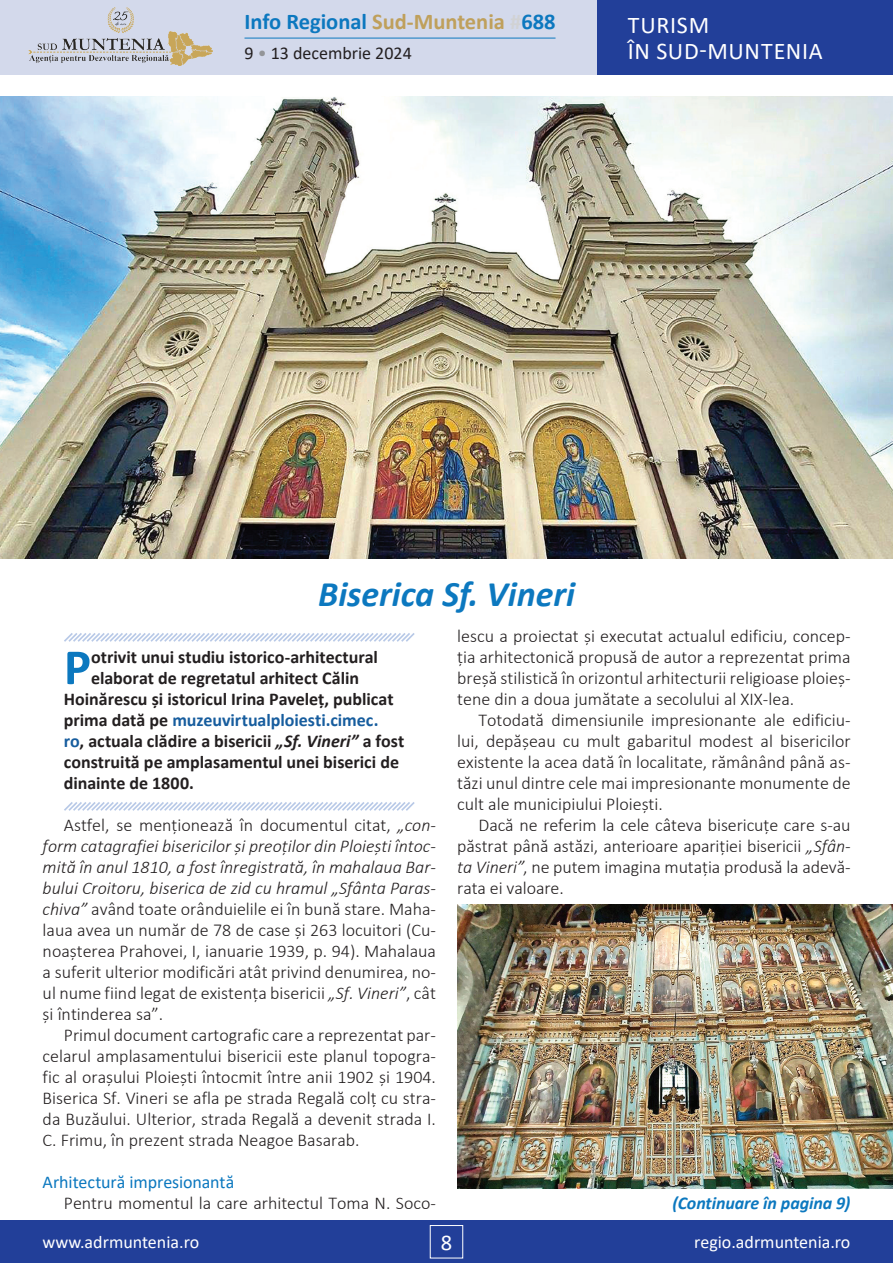
<style>
.page{position:relative;width:893px;height:1263px;background:#fff}
.page>*{position:absolute;margin:0;border:0;box-sizing:border-box;transform-origin:0 0}
.t1{font:700 51.15px "Calibri";color:#0c78bf}
.t2{font:italic 700 36px "Calibri";color:#0c78bf}
.t3{font:24px/25.5px "Calibri";letter-spacing:.03em;color:#fff}
.t4{font:700 22.5px "Calibri";color:#0c78bf}
.t5{font:22.5px "Calibri";color:#fff}
.t6{font:300 18px/21px "Calibri";color:#231f20;text-align:justify}
.t7{font:700 18px "Calibri";color:#231f20}
.t8{font:18px "Calibri";color:#fff}
.t9{font:700 18px "Calibri";color:#175d9e}
.t10{font:18px "Calibri";letter-spacing:-.005em;color:#0c78bf}
.t11{font:italic 700 18px "Calibri";letter-spacing:-.005em;color:#0c78bf}
.t12{font:18px "Calibri";color:#231f20}
.s1{color:#bfa05c}
.s2{color:#d1d2d4}
.s3{color:#939598}
.s4{color:#231f20}
.s5{color:#175d9e}
.s6{font-style:italic}
</style>
<div class="page">
<div style="left:0;top:1220px;width:893px;height:43px;background:#223f99"></div>
<div style="left:430px;top:1225px;width:33px;height:33px;border:1px solid #fff"></div>
<div style="left:0;top:0;width:893px;height:75px;background:#d3d9eb"></div>
<div style="left:597px;top:0;width:296px;height:75px;background:#223f99"></div>
<hr style="left:244px;top:38px;width:311px;height:1px;background:#0c78bf">
<img style="left:28px;top:7px;width:185px;height:59px">
<svg style="left:64px;top:633px;width:351px;height:9px"></svg>
<svg style="left:64px;top:802px;width:351px;height:9px"></svg>
<img style="left:457px;top:905px;width:436px;height:283px">
<img style="left:0;top:96px;width:893px;height:462px">
<p class="t4" style="left:244px;top:6px;width:313px">Info Regional <span class="s1">Sud-Muntenia</span> <span class="s2">#</span>688</p>
<p class="t12" style="left:244px;top:41px;width:169px">9 <span class="s3">•</span> 13 decembrie 2024</p>
<h3 class="t3" style="left:628px;top:12px;width:197px">TURISM<br>ÎN SUD-MUNTENIA</h3>
<h2 class="t2" style="left:318px;top:569px;width:258px">Biserica Sf. Vineri</h2>
<h1 class="t1" style="left:64px;top:631px;width:29px">P</h1>
<p class="t7" style="left:91px;top:644px;width:288px">otrivit unui studiu istorico-arhitectural</p>
<p class="t7" style="left:91px;top:665px;width:269px">elaborat de regretatul arhitect Călin</p>
<p class="t7" style="left:64px;top:686px;width:331px">Hoinărescu și istoricul Irina Paveleț, publicat</p>
<p class="t9" style="left:64px;top:707px;width:316px"><span class="s4">prima dată pe</span> muzeuvirtualploiesti.cimec.</p>
<p class="t7" style="left:64px;top:728px;width:342px"><span class="s5">ro</span>, actuala clădire a bisericii <span class="s6">„Sf. Vineri”</span> a fost</p>
<p class="t7" style="left:64px;top:749px;width:337px">construită pe amplasamentul unei biserici de</p>
<p class="t7" style="left:64px;top:770px;width:131px">dinainte de 1800.</p>
<p class="t6" style="left:43px;top:814px;width:395px;text-indent:21px">Astfel, se menționează în documentul citat, <span class="s6">„con&shy;form catagrafiei bisericilor și preoților din Ploiești întoc&shy;mită în anul 1810, a fost înregistrată, în mahalaua Bar&shy;bului Croitoru, biserica de zid cu hramul „Sfânta Paras&shy;chiva”</span> având toate orânduielile ei în bună stare. Maha&shy;laua avea un număr de 78 de case și 263 locuitori (Cu&shy;noașterea Prahovei, I, ianuarie 1939, p. 94). Mahalaua a suferit ulterior modificări atât privind denumirea, no&shy;ul nume fiind legat de existența bisericii <span class="s6">„Sf. Vineri”</span>, cât și întinderea sa”.</p>
<p class="t6" style="left:43px;top:1024px;width:395px;text-indent:21px">Primul document cartografic care a reprezentat par&shy;celarul amplasamentului bisericii este planul topogra&shy;fic al orașului Ploiești întocmit între anii 1902 și 1904.<br>Biserica Sf. Vineri se afla pe strada Regală colț cu stra&shy;da Buzăului. Ulterior, strada Regală a devenit strada I.<br>C. Frimu, în prezent strada Neagoe Basarab.</p>
<p class="t10" style="left:43px;top:1170px;width:193px">Arhitectură impresionantă</p>
<p class="t6" style="left:64px;top:1192px;width:374px">Pentru momentul la care arhitectul Toma N. Soco-</p>
<p class="t6" style="left:457px;top:625px;width:395px">lescu a proiectat și executat actualul edificiu, concep&shy;ția arhitectonică propusă de autor a reprezentat prima breșă stilistică în orizontul arhitecturii religioase ploieș&shy;tene din a doua jumătate a secolului al XIX-lea.</p>
<p class="t6" style="left:457px;top:709px;width:395px;text-indent:21px">Totodată dimensiunile impresionante ale edificiu&shy;lui, depășeau cu mult gabaritul modest al bisericilor existente la acea dată în localitate, rămânând până as&shy;tăzi unul dintre cele mai impresionante monumente de cult ale municipiului Ploiești.</p>
<p class="t6" style="left:457px;top:815px;width:395px;text-indent:21px">Dacă ne referim la cele câteva bisericuțe care s-au păstrat până astăzi, anterioare apariției bisericii <span class="s6">„Sfân&shy;ta Vineri”</span>, ne putem imagina mutația produsă la adevă&shy;rata ei valoare.</p>
<p class="t11" style="left:673px;top:1190px;width:179px">(Continuare în pagina 9)</p>
<p class="t8" style="left:43px;top:1230px;width:158px">www.adrmuntenia.ro</p>
<p class="t5" style="left:441px;top:1226px;width:13px">8</p>
<p class="t8" style="left:694px;top:1230px;width:158px">regio.adrmuntenia.ro</p>
</div>
